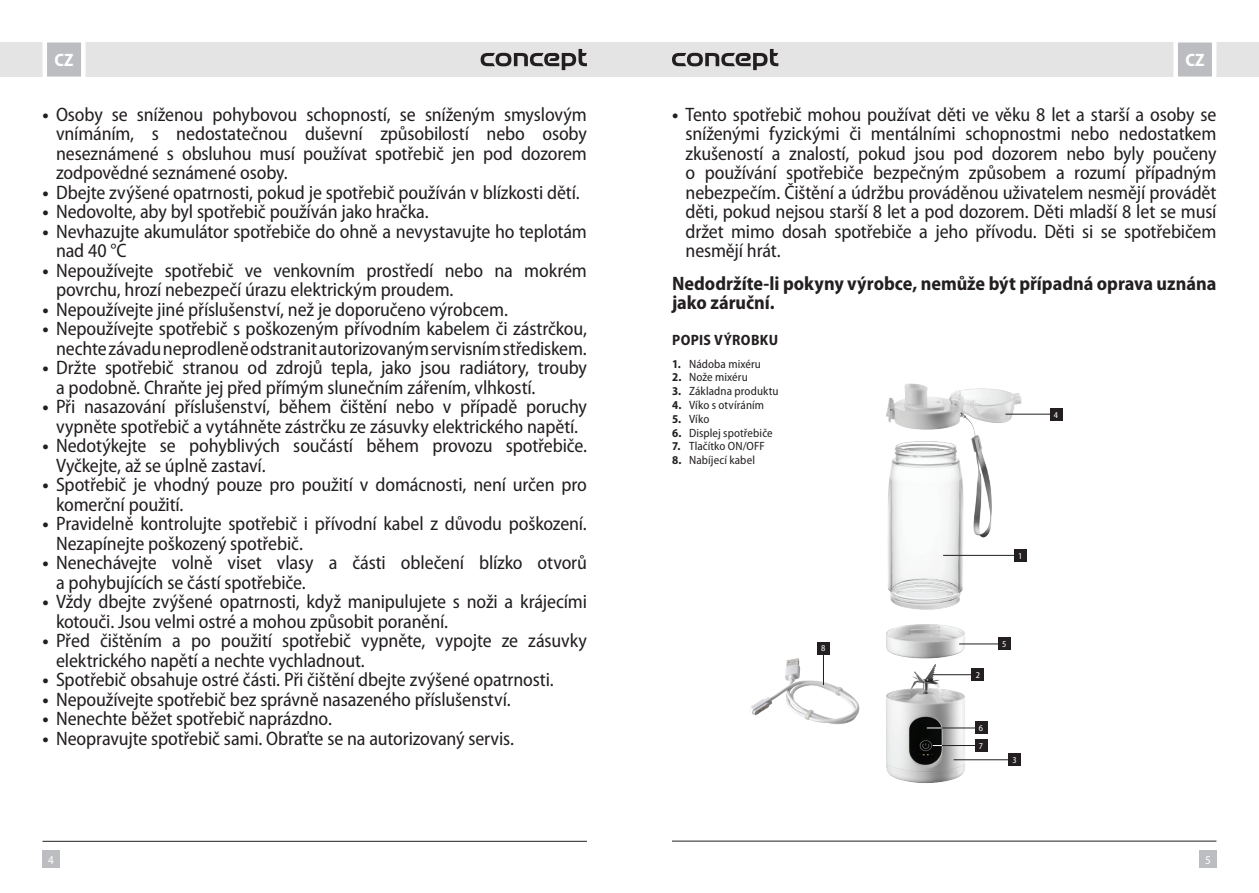
<style>
.page{position:relative;width:1259px;height:893px;background:#fff}
.page>*{position:absolute;margin:0;border:0;box-sizing:border-box;transform-origin:0 0}
.t1{font:semi-condensed 19.5px/19.5px "Myriad Pro";letter-spacing:-.01em;color:#231f20}
.t2{font:700 semi-condensed 19.5px/19.5px "Myriad Pro";color:#231f20}
.t3{font:700 semi-condensed 18px "Myriad Pro";color:#fff}
.t4{font:700 semi-condensed 15px "Myriad Pro";letter-spacing:.025em;color:#231f20}
.t5{font:semi-condensed 12px "Myriad Pro";letter-spacing:.01em;color:#231f20}
.t6{font:semi-condensed 12px "Myriad Pro";color:#fff}
.t7{font:semi-condensed 9px/17.5px "Myriad Pro";color:#fff}
.s1{font-weight:700}
</style>
<div class="page">
<div style="left:629px;top:43px;width:630px;height:34px;background:#e4e4e4"></div>
<div style="left:0;top:43px;width:629px;height:34px;background:#e4e4e4"></div>
<div style="left:43px;top:850px;width:17px;height:17px;background:#bcbdc0"></div>
<div style="left:1199px;top:850px;width:17px;height:17px;background:#bcbdc0"></div>
<svg style="left:1171px;top:42px;width:47px;height:35px;background:#cdced0"></svg>
<svg style="left:40px;top:42px;width:48px;height:35px;background:#ceced0"></svg>
<hr style="left:672px;top:841px;width:544px;height:1px;background:#231f20">
<hr style="left:43px;top:841px;width:544px;height:1px;background:#231f20">
<svg style="left:672px;top:49px;width:106px;height:21px"></svg>
<svg style="left:480px;top:49px;width:107px;height:21px"></svg>
<img style="left:886px;top:383px;width:138px;height:400px">
<img style="left:751px;top:658px;width:108px;height:66px">
<hr style="left:1005px;top:414px;width:47px;height:1px;background:#231f20">
<div style="left:1049px;top:408px;width:13px;height:12px;background:#231f20"></div>
<hr style="left:943px;top:555px;width:74px;height:1px;background:#231f20">
<div style="left:1014px;top:549px;width:12px;height:13px;background:#231f20"></div>
<hr style="left:953px;top:759px;width:58px;height:1px;background:#231f20">
<div style="left:1008px;top:754px;width:13px;height:12px;background:#231f20"></div>
<hr style="left:959px;top:644px;width:42px;height:1px;background:#231f20">
<div style="left:998px;top:638px;width:12px;height:12px;background:#231f20"></div>
<hr style="left:932px;top:674px;width:42px;height:1px;background:#231f20">
<div style="left:971px;top:668px;width:13px;height:13px;background:#231f20"></div>
<hr style="left:823px;top:653px;width:1px;height:32px;background:#231f20">
<div style="left:817px;top:642px;width:12px;height:12px;background:#231f20"></div>
<hr style="left:936px;top:728px;width:41px;height:1px;background:#231f20">
<div style="left:975px;top:722px;width:12px;height:12px;background:#231f20"></div>
<svg style="left:927px;top:728px;width:14px;height:1px"></svg>
<hr style="left:936px;top:745px;width:41px;height:1px;background:#231f20">
<div style="left:975px;top:739px;width:12px;height:13px;background:#231f20"></div>
<p class="t3" style="left:55px;top:48px;width:20px">CZ</p>
<p class="t3" style="left:1185px;top:48px;width:20px">CZ</p>
<p class="t1" style="left:56px;top:104px;width:532px;text-align:justify;text-indent:-13px"><span class="s1">•</span> Osoby se sníženou pohybovou schopností, se sníženým smyslovým vnímáním, s nedostatečnou duševní způsobilostí nebo osoby neseznámené s obsluhou musí používat spotřebič jen pod dozorem zodpovědné seznámené osoby.</p>
<p class="t1" style="left:43px;top:182px;width:539px"><span class="s1">•</span> Dbejte zvýšené opatrnosti, pokud je spotřebič používán v blízkosti dětí.</p>
<p class="t1" style="left:43px;top:202px;width:388px"><span class="s1">•</span> Nedovolte, aby byl spotřebič používán jako hračka.</p>
<p class="t1" style="left:56px;top:221px;width:532px;text-indent:-13px"><span class="s1">•</span> Nevhazujte akumulátor spotřebiče do ohně a nevystavujte ho teplotám nad 40 °C</p>
<p class="t1" style="left:56px;top:260px;width:532px;text-indent:-13px"><span class="s1">•</span> Nepoužívejte spotřebič ve venkovním prostředí nebo na mokrém povrchu, hrozí nebezpečí úrazu elektrickým proudem.</p>
<p class="t1" style="left:43px;top:299px;width:467px"><span class="s1">•</span> Nepoužívejte jiné příslušenství, než je doporučeno výrobcem.</p>
<p class="t1" style="left:43px;top:319px;width:546px;text-align:right"><span class="s1">•</span> Nepoužívejte spotřebič s poškozeným přívodním kabelem či zástrčkou, nechte závadu neprodleně odstranit autorizovaným servisním střediskem.</p>
<p class="t1" style="left:56px;top:358px;width:532px;text-indent:-13px"><span class="s1">•</span> Držte spotřebič stranou od zdrojů tepla, jako jsou radiátory, trouby a podobně. Chraňte jej před přímým slunečním zářením, vlhkostí.</p>
<p class="t1" style="left:43px;top:397px;width:546px;text-align:center"><span class="s1">•</span> Při nasazování příslušenství, během čištění nebo v případě poruchy vypněte spotřebič a vytáhněte zástrčku ze zásuvky elektrického napětí.</p>
<p class="t1" style="left:56px;top:436px;width:532px;text-indent:-13px"><span class="s1">•</span> Nedotýkejte se pohyblivých součástí během provozu spotřebiče.<br>Vyčkejte, až se úplně zastaví.</p>
<p class="t1" style="left:56px;top:475px;width:532px;text-indent:-13px"><span class="s1">•</span> Spotřebič je vhodný pouze pro použití v domácnosti, není určen pro komerční použití.</p>
<p class="t1" style="left:56px;top:514px;width:532px;text-indent:-13px"><span class="s1">•</span> Pravidelně kontrolujte spotřebič i přívodní kabel z důvodu poškození.<br>Nezapínejte poškozený spotřebič.</p>
<p class="t1" style="left:56px;top:553px;width:532px;text-indent:-13px"><span class="s1">•</span> Nenechávejte volně viset vlasy a části oblečení blízko otvorů a pohybujících se částí spotřebiče.</p>
<p class="t1" style="left:56px;top:592px;width:532px;text-indent:-13px"><span class="s1">•</span> Vždy dbejte zvýšené opatrnosti, když manipulujete s noži a krájecími kotouči. Jsou velmi ostré a mohou způsobit poranění.</p>
<p class="t1" style="left:56px;top:631px;width:532px;text-indent:-13px"><span class="s1">•</span> Před čištěním a po použití spotřebič vypněte, vypojte ze zásuvky elektrického napětí a nechte vychladnout.</p>
<p class="t1" style="left:43px;top:670px;width:513px"><span class="s1">•</span> Spotřebič obsahuje ostré části. Při čištění dbejte zvýšené opatrnosti.</p>
<p class="t1" style="left:43px;top:689px;width:470px"><span class="s1">•</span> Nepoužívejte spotřebič bez správně nasazeného příslušenství.</p>
<p class="t1" style="left:43px;top:709px;width:291px"><span class="s1">•</span> Nenechte běžet spotřebič naprázdno.</p>
<p class="t1" style="left:43px;top:728px;width:473px"><span class="s1">•</span> Neopravujte spotřebič sami. Obraťte se na autorizovaný servis.</p>
<p class="t1" style="left:685px;top:104px;width:532px;text-align:justify;text-indent:-13px"><span class="s1">•</span> Tento spotřebič mohou používat děti ve věku 8 let a starší a osoby se sníženými fyzickými či mentálními schopnostmi nebo nedostatkem zkušeností a znalostí, pokud jsou pod dozorem nebo byly poučeny o používání spotřebiče bezpečným způsobem a rozumí případným nebezpečím. Čištění a údržbu prováděnou uživatelem nesmějí provádět děti, pokud nejsou starší 8 let a pod dozorem. Děti mladší 8 let se musí držet mimo dosah spotřebiče a jeho přívodu. Děti si se spotřebičem nesmějí hrát.</p>
<p class="t2" style="left:672px;top:273px;width:546px">Nedodržíte-li pokyny výrobce, nemůže být případná oprava uznána jako záruční.</p>
<p class="t4" style="left:672px;top:331px;width:107px">POPIS VÝROBKU</p>
<p class="t5" style="left:672px;top:356px;width:90px"><span class="s1">1.</span> Nádoba mixéru</p>
<p class="t5" style="left:672px;top:370px;width:77px"><span class="s1">2.</span> Nože mixéru</p>
<p class="t5" style="left:672px;top:384px;width:108px"><span class="s1">3.</span> Základna produktu</p>
<p class="t5" style="left:672px;top:398px;width:94px"><span class="s1">4.</span> Víko s otvíráním</p>
<p class="t5" style="left:672px;top:411px;width:39px"><span class="s1">5.</span> Víko</p>
<p class="t5" style="left:672px;top:425px;width:102px"><span class="s1">6.</span> Displej spotřebiče</p>
<p class="t5" style="left:672px;top:439px;width:94px"><span class="s1">7.</span> Tlačítko ON/OFF</p>
<p class="t5" style="left:672px;top:453px;width:84px"><span class="s1">8.</span> Nabíjecí kabel</p>
<p class="t7" style="left:1054px;top:406px;width:6px">4</p>
<p class="t7" style="left:821px;top:639px;width:6px">8</p>
<p class="t7" style="left:1018px;top:547px;width:6px">1</p>
<p class="t7" style="left:975px;top:666px;width:6px">2</p>
<p class="t7" style="left:979px;top:719px;width:6px">6<br>7</p>
<p class="t7" style="left:1002px;top:635px;width:6px">5</p>
<p class="t7" style="left:1012px;top:751px;width:6px">3</p>
<p class="t6" style="left:48px;top:852px;width:7px">4</p>
<p class="t6" style="left:1205px;top:852px;width:7px">5</p>
</div>
